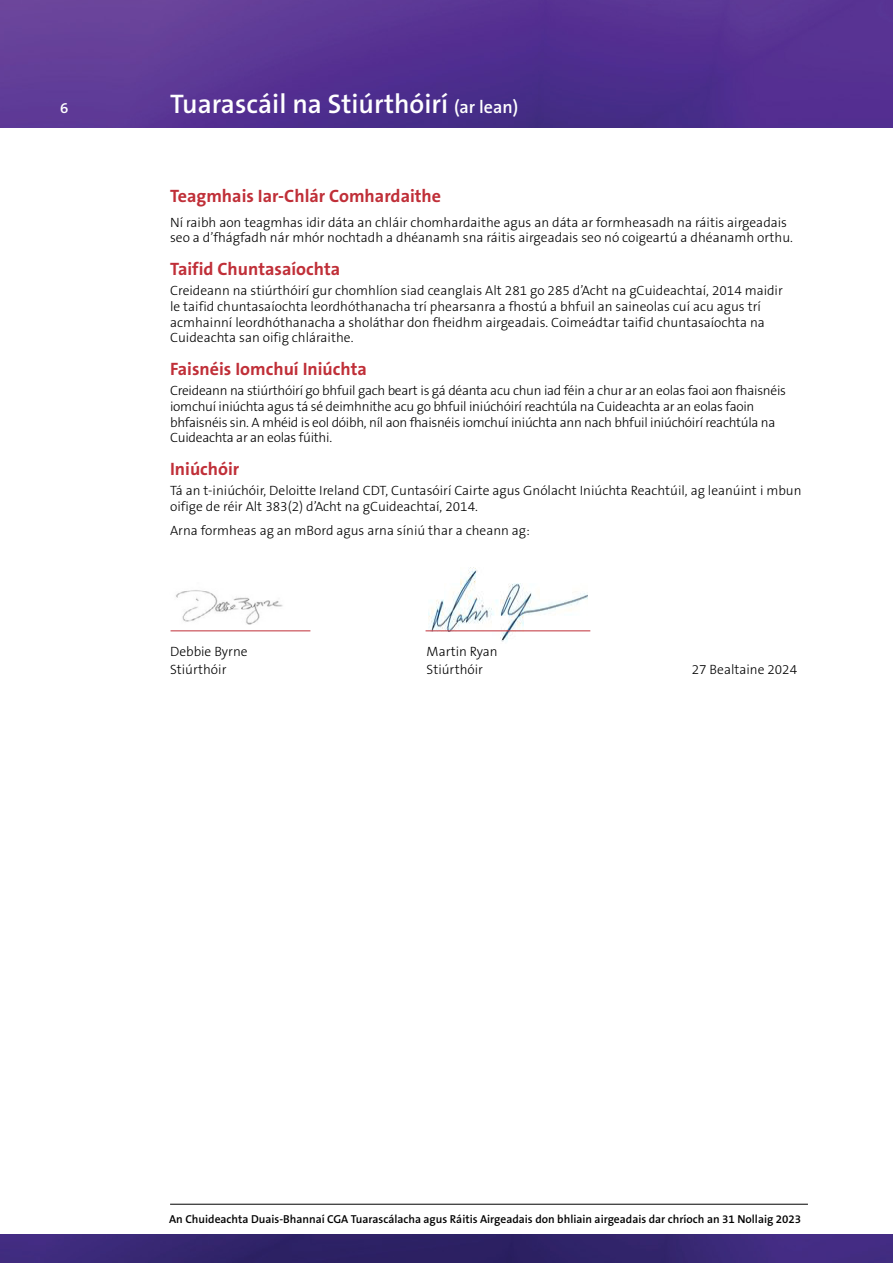
<style>
.page{position:relative;width:893px;height:1263px;background:#fff}
.page>*{position:absolute;margin:0;border:0;box-sizing:border-box;transform-origin:0 0}
.t1{font:600 27px "The Sans B6";color:#fff}
.t2{font:700 18px "The Sans B7";color:#c02f38}
.t3{font:600 15px "The Sans B6";color:#fff}
.t4{font:300 13.5px/15.8px "The Sans B3";color:#000}
.t5{font:300 13.5px/15.8px "The Sans B3";letter-spacing:-.02em;color:#000}
.t6{font:600 11.55px "The Sans B6";color:#000}
.s1{font-size:18px}
</style>
<div class="page">
<img style="left:0;top:1235px;width:893px;height:28px">
<img style="left:0;top:0;width:893px;height:128px">
<hr style="left:170px;top:1204px;width:638px;height:1px;background:#000">
<img style="left:176px;top:590px;width:107px;height:34px">
<img style="left:428px;top:567px;width:163px;height:75px">
<hr style="left:171px;top:630px;width:139px;height:1px;background:#c02f38">
<hr style="left:426px;top:630px;width:164px;height:1px;background:#c02f38">
<p class="t3" style="left:60px;top:100px;width:10px">6</p>
<h1 class="t1" style="left:170px;top:90px;width:350px">Tuarascáil na Stiúrthóirí <span class="s1">(ar lean)</span></h1>
<h2 class="t2" style="left:170px;top:187px;width:273px">Teagmhais Iar-Chlár Comhardaithe</h2>
<p class="t4" style="left:170px;top:215px;width:624px">Ní raibh aon teagmhas idir dáta an chláir chomhardaithe agus an dáta ar formheasadh na ráitis airgeadais seo a d’fhágfadh nár mhór nochtadh a dhéanamh sna ráitis airgeadais seo nó coigeartú a dhéanamh orthu.</p>
<h2 class="t2" style="left:170px;top:260px;width:172px">Taifid Chuntasaíochta</h2>
<p class="t4" style="left:170px;top:283px;width:614px">Creideann na stiúrthóirí gur chomhlíon siad ceanglais Alt 281 go 285 d’Acht na gCuideachtaí, 2014 maidir le taifid chuntasaíochta leordhóthanacha trí phearsanra a fhostú a bhfuil an saineolas cuí acu agus trí acmhainní leordhóthanacha a sholáthar don fheidhm airgeadais. Coimeádtar taifid chuntasaíochta na Cuideachta san oifig chláraithe.</p>
<h2 class="t2" style="left:170px;top:360px;width:198px">Faisnéis Iomchuí Iniúchta</h2>
<p class="t5" style="left:170px;top:383px;width:617px">Creideann na stiúrthóirí go bhfuil gach beart is gá déanta acu chun iad féin a chur ar an eolas faoi aon fhaisnéis iomchuí iniúchta agus tá sé deimhnithe acu go bhfuil iniúchóirí reachtúla na Cuideachta ar an eolas faoin bhfaisnéis sin. A mhéid is eol dóibh, níl aon fhaisnéis iomchuí iniúchta ann nach bhfuil iniúchóirí reachtúla na Cuideachta ar an eolas fúithi.</p>
<h2 class="t2" style="left:170px;top:460px;width:71px">Iniúchóir</h2>
<p class="t4" style="left:170px;top:483px;width:633px">Tá an t-iniúchóir, Deloitte Ireland CDT, Cuntasóirí Cairte agus Gnólacht Iniúchta Reachtúil, ag leanúint i mbun oifige de réir Alt 383(2) d’Acht na gCuideachtaí, 2014.</p>
<p class="t4" style="left:170px;top:523px;width:361px">Arna formheas ag an mBord agus arna síniú thar a cheann ag:</p>
<p class="t4" style="left:170px;top:644px;width:79px">Debbie Byrne</p>
<p class="t4" style="left:427px;top:644px;width:73px">Martin Ryan</p>
<p class="t4" style="left:170px;top:662px;width:58px">Stiúrthóir</p>
<p class="t4" style="left:427px;top:662px;width:58px">Stiúrthóir</p>
<p class="t4" style="left:692px;top:662px;width:107px">27 Bealtaine 2024</p>
<p class="t6" style="left:169px;top:1213px;width:634px">An Chuideachta Duais-Bhannaí CGA Tuarascálacha agus Ráitis Airgeadais don bhliain airgeadais dar chríoch an 31 Nollaig 2023</p>
</div>
